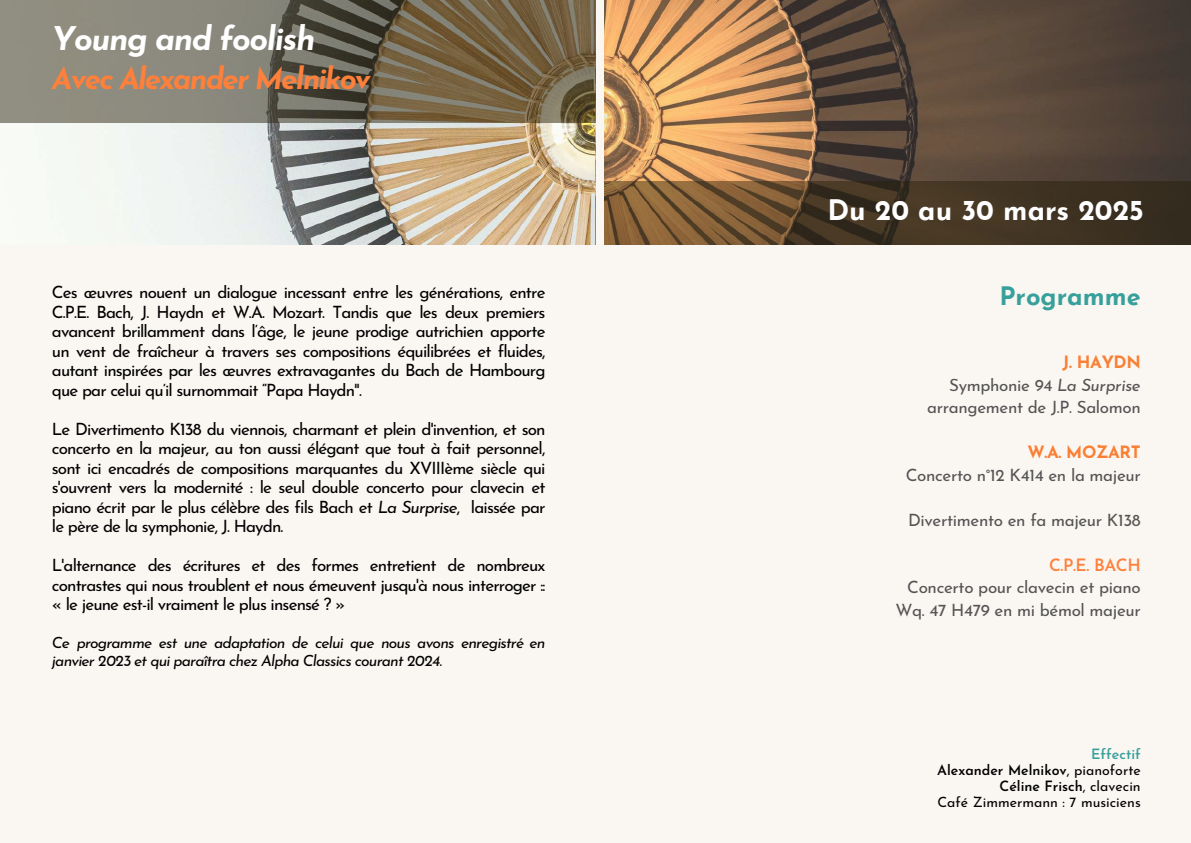
<style>
.page{position:relative;width:1191px;height:843px;background:#fff}
.page>*{position:absolute;margin:0;border:0;box-sizing:border-box;transform-origin:0 0}
.t1{font:italic 700 32.5px "Josefin Sans";letter-spacing:-.04em;color:#fff}
.t2{font:italic 700 29.7px "Josefin Sans";letter-spacing:-.06em;color:#ff803b}
.t3{font:700 28.3px "Josefin Sans";color:#fff}
.t4{font:700 25.5px "Josefin Sans";color:#38a09b}
.t5{font:17px/19.5px "Josefin Sans";letter-spacing:-.05em;color:#000;text-align:justify}
.t6{font:17px/22.5px "Josefin Sans";letter-spacing:-.02em;color:#545454;text-align:right}
.t7{font:700 17px "Josefin Sans";letter-spacing:-.02em;color:#fa7f33}
.t8{font:600 17px "Josefin Sans";color:#ff803b}
.t9{font:italic 15.6px/18px "Josefin Sans";letter-spacing:-.05em;color:#000}
.t10{font:14.1px/15.9px "Josefin Sans";color:#000;text-align:right}
.s1{font-style:italic}
.s2{font-weight:700;color:#fa7f33}
.s3{font-weight:600;color:#38a09b}
.s4{font-weight:600}
</style>
<div class="page">
<div style="left:0;top:0;width:1190px;height:842px;background:#faf6f2"></div>
<img style="left:0;top:0;width:1190px;height:245px">
<svg style="left:0;top:0;width:596px;height:122px;background:#7a7361"></svg>
<svg style="left:603px;top:182px;width:587px;height:63px;background:#544028"></svg>
<div style="left:596px;top:0;width:7px;height:273px;background:#faf6f2"></div>
<h1 class="t1" style="left:52px;top:26px;width:265px">Young and foolish</h1>
<h2 class="t2" style="left:52px;top:66px;width:320px">Avec Alexander Melnikov</h2>
<p class="t5" style="left:52px;top:284px;width:495px">Ces œuvres nouent un dialogue incessant entre les générations, entre C.P.E. Bach, J. Haydn et W.A. Mozart. Tandis que les deux premiers avancent brillamment dans l’âge, le jeune prodige autrichien apporte un vent de fraîcheur à travers ses compositions équilibrées et fluides, autant inspirées par les œuvres extravagantes du Bach de Hambourg que par celui qu’il surnommait “Papa Haydn".</p>
<p class="t5" style="left:52px;top:420px;width:495px">Le Divertimento K138 du viennois, charmant et plein d'invention, et son concerto en la majeur, au ton aussi élégant que tout à fait personnel, sont ici encadrés de compositions marquantes du XVIIIème siècle qui s'ouvrent vers la modernité : le seul double concerto pour clavecin et piano écrit par le plus célèbre des fils Bach et <span class="s1">La Surprise</span>, laissée par le père de la symphonie, J. Haydn.</p>
<p class="t5" style="left:52px;top:557px;width:495px">L'alternance des écritures et des formes entretient de nombreux contrastes qui nous troublent et nous émeuvent jusqu'à nous interroger :: « le jeune est-il vraiment le plus insensé ? »</p>
<p class="t9" style="left:52px;top:634px;width:495px">Ce programme est une adaptation de celui que nous avons enregistré en janvier 2023 et qui paraîtra chez Alpha Classics courant 2024.</p>
<h3 class="t3" style="left:827px;top:199px;width:318px">Du 20 au 30 mars 2025</h3>
<h3 class="t4" style="left:999px;top:286px;width:143px">Programme</h3>
<p class="t6" style="left:927px;top:352px;width:215px"><span class="s2">J. HAYDN<br></span>Symphonie 94 <span class="s1">La Surprise </span>arrangement de J.P. Salomon</p>
<p class="t7" style="left:1027px;top:445px;width:115px">W.A. MOZART</p>
<p class="t6" style="left:905px;top:465px;width:236px">Concerto n°12 K414 en la majeur</p>
<p class="t6" style="left:908px;top:510px;width:234px">Divertimento en fa majeur K138</p>
<p class="t8" style="left:1048px;top:558px;width:93px">C.P.E. BACH</p>
<p class="t6" style="left:907px;top:577px;width:235px">Concerto pour clavecin et piano</p>
<p class="t6" style="left:895px;top:600px;width:247px">Wq. 47 H479 en mi bémol majeur</p>
<p class="t10" style="left:937px;top:747px;width:205px"><span class="s3">Effectif<br></span><span class="s4">Alexander Melnikov</span>, pianoforte<br><span class="s4">Céline Frisch</span>, clavecin<br>Café Zimmermann : 7 musiciens</p>
</div>
